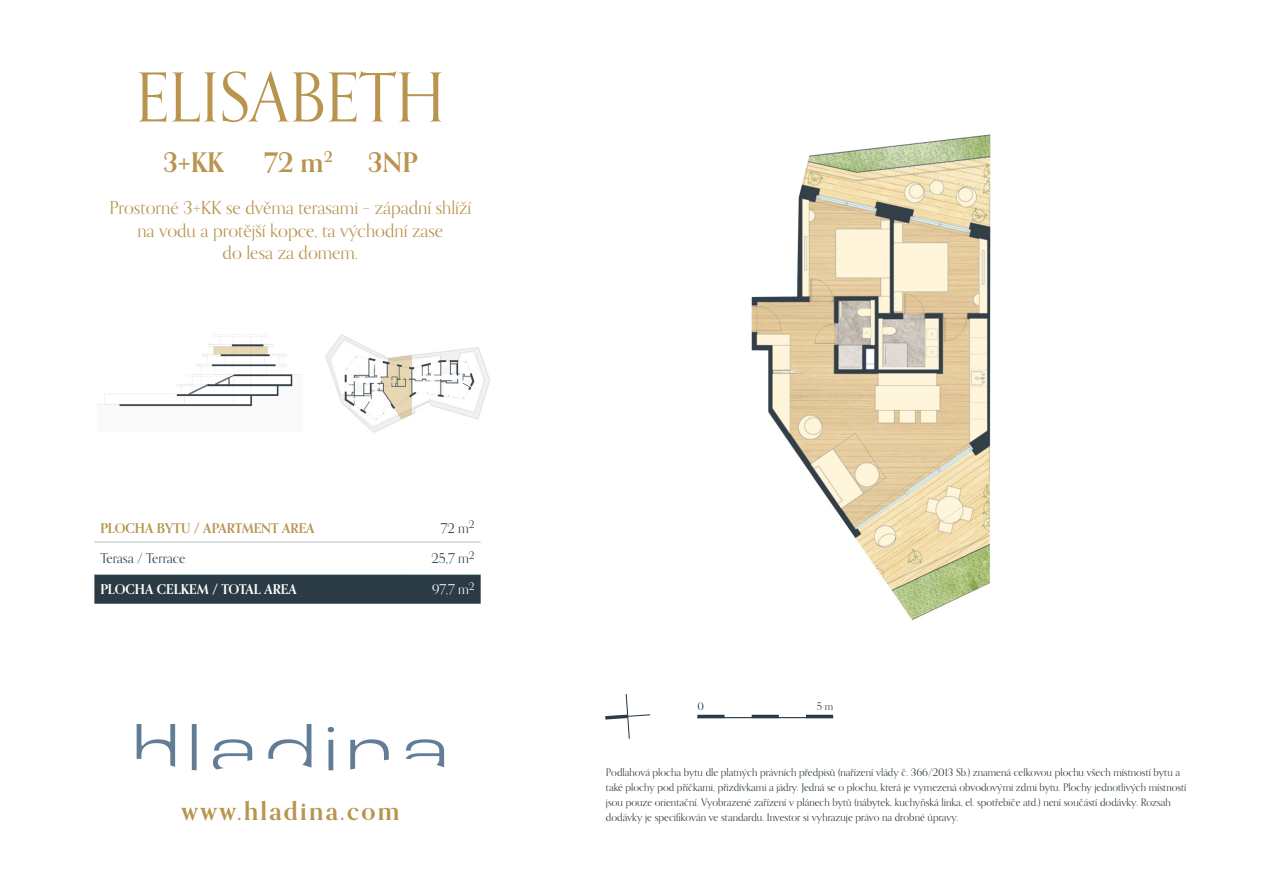
<style>
.page{position:relative;width:1263px;height:893px;background:#fff}
.page>*{position:absolute;margin:0;border:0;box-sizing:border-box;transform-origin:0 0}
.t1{font:67.5px "Orpheus Pro";color:#b8944e}
.t2{font:700 27px "Orpheus Pro";color:#b8944e}
.t3{font:700 25.5px "Orpheus Pro";letter-spacing:.09em;color:#b8944e}
.t4{font:18px "Orpheus Pro";color:#b8944e}
.t5{font:700 13.5px "Orpheus Pro";color:#b8944e}
.t6{font:13.5px "Orpheus Pro";color:#2b3b45}
.t7{font:700 13.5px "Orpheus Pro";color:#fff}
.t8{font:13.5px "Orpheus Pro";color:#fff}
.t9{font:10.5px/15px "Orpheus Pro";color:#2b3b45}
</style>
<div class="page">
<img style="left:94px;top:134px;width:897px;height:637px">
<hr style="left:697px;top:717px;width:136px;height:1px;background:#2b3b45">
<hr style="left:697px;top:715px;width:27px;height:3px;background:#2b3b45">
<hr style="left:752px;top:715px;width:27px;height:3px;background:#2b3b45">
<hr style="left:806px;top:715px;width:27px;height:3px;background:#2b3b45">
<svg style="left:602px;top:693px;width:49px;height:47px"></svg>
<div style="left:192px;top:724px;width:5px;height:46px;background:#637d96"></div>
<svg style="left:137px;top:724px;width:38px;height:43px"></svg>
<svg style="left:213px;top:739px;width:39px;height:30px"></svg>
<svg style="left:268px;top:724px;width:43px;height:44px"></svg>
<div style="left:328px;top:740px;width:5px;height:30px;background:#637d96"></div>
<svg style="left:328px;top:727px;width:6px;height:5px"></svg>
<svg style="left:350px;top:739px;width:39px;height:30px"></svg>
<svg style="left:406px;top:739px;width:38px;height:28px"></svg>
<img style="left:94px;top:314px;width:424px;height:137px">
<div style="left:94px;top:575px;width:387px;height:29px;background:#2b3b45"></div>
<hr style="left:94px;top:542px;width:313px;height:1px;background:#b0bcc1">
<hr style="left:407px;top:542px;width:74px;height:1px;background:#b0bcc1">
<hr style="left:94px;top:574px;width:313px;height:1px;background:#b0bcc1">
<hr style="left:407px;top:574px;width:74px;height:1px;background:#b0bcc1">
<p class="t1" style="left:136px;top:56px;width:311px">ELISABETH</p>
<p class="t2" style="left:163px;top:146px;width:62px">3+KK</p>
<p class="t2" style="left:264px;top:146px;width:70px">72 m<sup>2</sup></p>
<p class="t2" style="left:368px;top:146px;width:51px">3NP</p>
<p class="t4" style="left:109px;top:197px;width:363px">Prostorné 3+KK se dvěma terasami – západní shlíží</p>
<p class="t4" style="left:137px;top:219px;width:307px">na vodu a protější kopce, ta východní zase</p>
<p class="t4" style="left:223px;top:242px;width:137px">do lesa za domem.</p>
<p class="t5" style="left:100px;top:519px;width:216px">PLOCHA BYTU / APARTMENT AREA</p>
<p class="t6" style="left:441px;top:520px;width:35px">72 m<sup>2</sup></p>
<p class="t6" style="left:100px;top:550px;width:86px">Terasa / Terrace</p>
<p class="t6" style="left:431px;top:550px;width:45px">25,7 m<sup>2</sup></p>
<p class="t7" style="left:100px;top:581px;width:198px">PLOCHA CELKEM / TOTAL AREA</p>
<p class="t8" style="left:432px;top:581px;width:44px">97,7 m<sup>2</sup></p>
<p class="t3" style="left:181px;top:795px;width:220px">www.hladina.com</p>
<p class="t9" style="left:697px;top:698px;width:8px">0</p>
<p class="t9" style="left:817px;top:698px;width:18px">5 m</p>
<p class="t9" style="left:606px;top:764px;width:582px">Podlahová plocha bytu dle platných právních předpisů (nařízení vlády č. 366/2013 Sb.) znamená celkovou plochu všech místností bytu a také plochy pod příčkami, přizdívkami a jádry. Jedná se o plochu, která je vymezená obvodovými zdmi bytu. Plochy jednotlivých místností jsou pouze orientační. Vyobrazené zařízení v plánech bytů (nábytek, kuchyňská linka, el. spotřebiče atd.) není součástí dodávky. Rozsah dodávky je specifikován ve standardu. Investor si vyhrazuje právo na drobné úpravy.</p>
</div>
